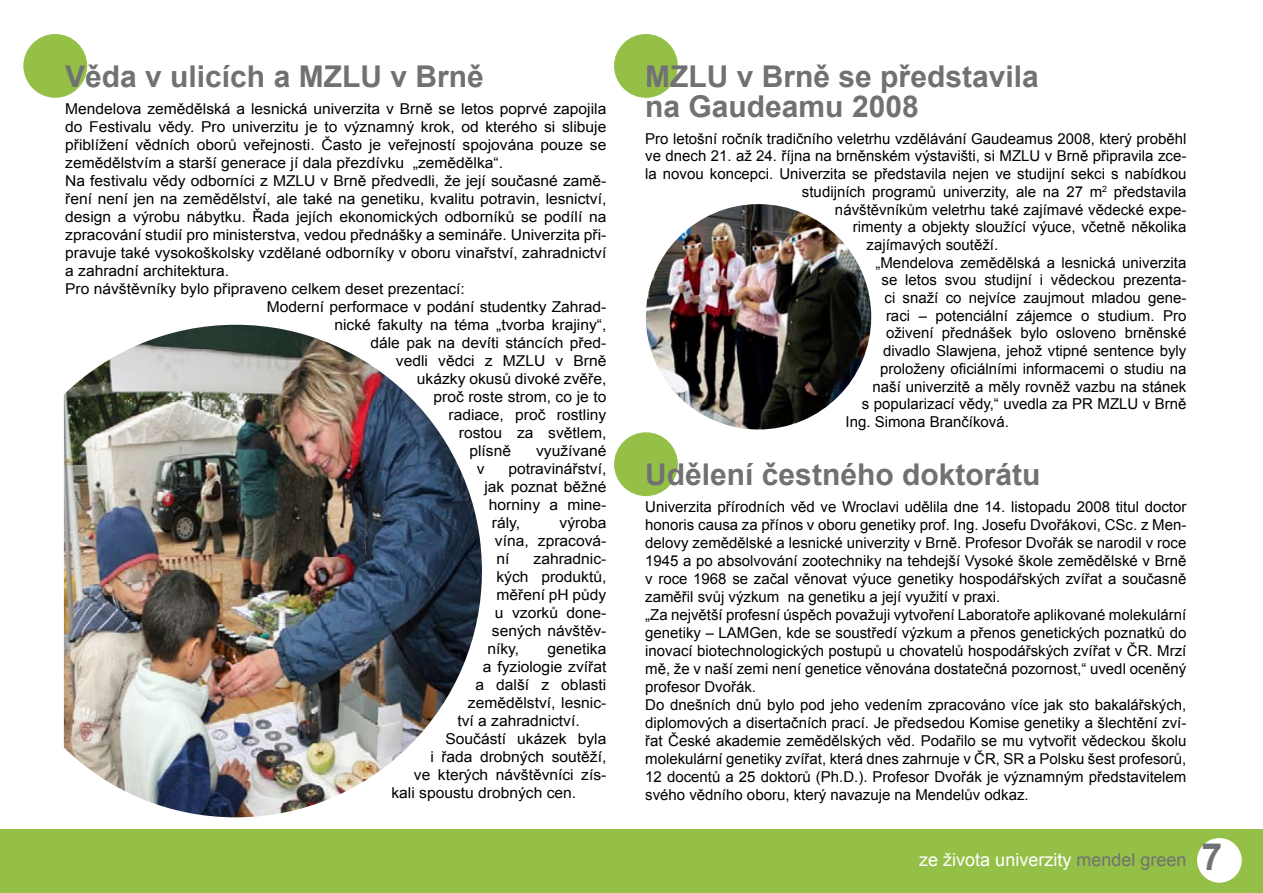
<style>
.page{position:relative;width:1263px;height:893px;background:#fff}
.page>*{position:absolute;margin:0;border:0;box-sizing:border-box;transform-origin:0 0}
.t1{font:700 30px/30px "Arial";color:#707173}
.t2{font:18px "Arial";color:#fff}
.t3{font:15px/18px "Arial";color:#000}
.t4{font:15px/18px "Arial";color:#000;text-align:justify;scale:1.04 1}
.s1{color:#707173}
.s2{font-weight:700;font-size:37.5px;color:#707173}
</style>
<div class="page">
<div style="left:0;top:829px;width:1263px;height:64px;background:#95c047"></div>
<div style="left:1197px;top:838px;width:45px;height:45px;background:#fff;border-radius:50%"></div>
<div style="left:23px;top:34px;width:64px;height:64px;background:#95c047;border-radius:50%"></div>
<div style="left:614px;top:34px;width:64px;height:64px;background:#95c047;border-radius:50%"></div>
<div style="left:614px;top:432px;width:64px;height:64px;background:#95c047;border-radius:50%"></div>
<img style="left:64px;top:325px;width:418px;height:492px">
<img style="left:646px;top:204px;width:225px;height:225px;border-radius:50%">
<h1 class="t1" style="left:65px;top:62px;width:420px">Věda v ulicích a MZLU v Brně</h1>
<p class="t4" style="left:65px;top:100px;width:522px">Mendelova zemědělská a lesnická univerzita v Brně se letos poprvé zapojila</p>
<p class="t4" style="left:65px;top:118px;width:522px">do Festivalu vědy. Pro univerzitu je to významný krok, od kterého si slibuje</p>
<p class="t4" style="left:65px;top:136px;width:522px">přiblížení vědních oborů veřejnosti. Často je veřejností spojována pouze se</p>
<p class="t4" style="left:65px;top:154px;width:423px">zemědělstvím a starší generace jí dala přezdívku „zemědělka“.</p>
<p class="t4" style="left:65px;top:172px;width:522px">Na festivalu vědy odborníci z MZLU v Brně předvedli, že její současné zamě-</p>
<p class="t4" style="left:65px;top:190px;width:522px">ření není jen na zemědělství, ale také na genetiku, kvalitu potravin, lesnictví,</p>
<p class="t4" style="left:65px;top:208px;width:522px">design a výrobu nábytku. Řada jejích ekonomických odborníků se podílí na</p>
<p class="t4" style="left:65px;top:226px;width:522px">zpracování studií pro ministerstva, vedou přednášky a semináře. Univerzita při-</p>
<p class="t4" style="left:65px;top:244px;width:522px">pravuje také vysokoškolsky vzdělané odborníky v oboru vinařství, zahradnictví</p>
<p class="t4" style="left:65px;top:262px;width:159px">a zahradní architektura.</p>
<p class="t4" style="left:65px;top:280px;width:386px">Pro návštěvníky bylo připraveno celkem deset prezentací:</p>
<p class="t4" style="left:267px;top:298px;width:328px">Moderní performace v podání studentky Zahrad-</p>
<p class="t4" style="left:334px;top:316px;width:263px">nické fakulty na téma „tvorba krajiny“,</p>
<p class="t4" style="left:370px;top:334px;width:228px">dále pak na devíti stáncích před-</p>
<p class="t4" style="left:396px;top:352px;width:204px">vedli vědci z MZLU v Brně</p>
<p class="t4" style="left:417px;top:370px;width:184px">ukázky okusů divoké zvěře,</p>
<p class="t4" style="left:433px;top:388px;width:168px">proč roste strom, co je to</p>
<p class="t4" style="left:448px;top:406px;width:153px">radiace, proč rostliny</p>
<p class="t4" style="left:459px;top:424px;width:143px">rostou za světlem,</p>
<p class="t4" style="left:469px;top:442px;width:42px">plísně</p>
<p class="t4" style="left:536px;top:442px;width:69px">využívané</p>
<p class="t4" style="left:477px;top:460px;width:9px">v</p>
<p class="t4" style="left:508px;top:460px;width:96px">potravinářství,</p>
<p class="t4" style="left:484px;top:478px;width:119px">jak poznat běžné</p>
<p class="t4" style="left:489px;top:496px;width:114px">horniny a mine-</p>
<p class="t4" style="left:492px;top:514px;width:29px">rály,</p>
<p class="t4" style="left:495px;top:514px;width:109px;text-indent:65px">výroba vína, zpracová&shy;ní</p>
<p class="t4" style="left:533px;top:550px;width:72px">zahradnic-</p>
<p class="t4" style="left:496px;top:568px;width:107px">kých produktů,</p>
<p class="t4" style="left:496px;top:586px;width:107px">měření pH půdy</p>
<p class="t4" style="left:495px;top:604px;width:109px">u vzorků done-</p>
<p class="t4" style="left:492px;top:622px;width:112px">sených návštěv-</p>
<p class="t4" style="left:487px;top:640px;width:32px">níky,</p>
<p class="t4" style="left:547px;top:640px;width:58px">genetika</p>
<p class="t4" style="left:483px;top:658px;width:120px">a fyziologie zvířat</p>
<p class="t4" style="left:475px;top:676px;width:127px">a další z oblasti</p>
<p class="t4" style="left:468px;top:694px;width:135px">zemědělství, lesnic-</p>
<p class="t4" style="left:457px;top:712px;width:119px">tví a zahradnictví.</p>
<p class="t4" style="left:445px;top:730px;width:156px">Součástí ukázek byla</p>
<p class="t4" style="left:430px;top:748px;width:171px">i řada drobných soutěží,</p>
<p class="t4" style="left:414px;top:766px;width:187px">ve kterých návštěvníci zís-</p>
<p class="t4" style="left:391px;top:784px;width:179px">kali spoustu drobných cen.</p>
<h1 class="t1" style="left:645px;top:62px;width:395px">MZLU v Brně se představila na Gaudeamu 2008</h1>
<p class="t3" style="left:645px;top:130px;width:543px">Pro letošní ročník tradičního veletrhu vzdělávání Gaudeamus 2008, který proběhl</p>
<p class="t3" style="left:645px;top:147px;width:543px">ve dnech 21. až 24. října na brněnském výstavišti, si MZLU v Brně připravila zce-</p>
<p class="t3" style="left:645px;top:165px;width:543px">la novou koncepci. Univerzita se představila nejen ve studijní sekci s nabídkou</p>
<p class="t3" style="left:802px;top:183px;width:386px">studijních programů univerzity, ale na 27 m<sup>2</sup> představila</p>
<p class="t3" style="left:835px;top:200px;width:353px">návštěvníkům veletrhu také zajímavé vědecké expe-</p>
<p class="t3" style="left:853px;top:218px;width:335px">rimenty a objekty sloužící výuce, včetně několika</p>
<p class="t3" style="left:866px;top:236px;width:133px">zajímavých soutěží.</p>
<p class="t3" style="left:875px;top:253px;width:312px">„Mendelova zemědělská a lesnická univerzita</p>
<p class="t3" style="left:881px;top:271px;width:306px">se letos svou studijní i vědeckou prezenta-</p>
<p class="t3" style="left:884px;top:289px;width:303px">ci snaží co nejvíce zaujmout mladou gene-</p>
<p class="t3" style="left:886px;top:307px;width:302px">raci – potenciální zájemce o studium. Pro</p>
<p class="t3" style="left:886px;top:324px;width:302px">oživení přednášek bylo osloveno brněnské</p>
<p class="t3" style="left:883px;top:342px;width:305px">divadlo Slawjena, jehož vtipné sentence byly</p>
<p class="t3" style="left:880px;top:360px;width:308px">proloženy oficiálními informacemi o studiu na</p>
<p class="t3" style="left:872px;top:377px;width:315px">naší univerzitě a měly rovněž vazbu na stánek</p>
<p class="t3" style="left:862px;top:395px;width:326px">s popularizací vědy,“ uvedla za PR MZLU v Brně</p>
<p class="t3" style="left:845px;top:413px;width:165px">Ing. Simona Brančíková.</p>
<h1 class="t1" style="left:645px;top:460px;width:397px">Udělení čestného doktorátu</h1>
<p class="t3" style="left:645px;top:498px;width:543px">Univerzita přírodních věd ve Wroclavi udělila dne 14. listopadu 2008 titul doctor honoris causa za přínos v oboru genetiky prof. Ing. Josefu Dvořákovi, CSc. z Men&shy;delovy zemědělské a lesnické univerzity v Brně. Profesor Dvořák se narodil v roce 1945 a po absolvování zootechniky na tehdejší Vysoké škole zemědělské v Brně v roce 1968 se začal věnovat výuce genetiky hospodářských zvířat a současně zaměřil svůj výzkum na genetiku a její využití v praxi.<br>„Za největší profesní úspěch považuji vytvoření Laboratoře aplikované molekulární genetiky – LAMGen, kde se soustředí výzkum a přenos genetických poznatků do inovací biotechnologických postupů u chovatelů hospodářských zvířat v ČR. Mrzí mě, že v naší zemi není genetice věnována dostatečná pozornost,“ uvedl oceněný profesor Dvořák.<br>Do dnešních dnů bylo pod jeho vedením zpracováno více jak sto bakalářských, diplomových a disertačních prací. Je předsedou Komise genetiky a šlechtění zví&shy;řat České akademie zemědělských věd. Podařilo se mu vytvořit vědeckou školu molekulární genetiky zvířat, která dnes zahrnuje v ČR, SR a Polsku šest profesorů, 12 docentů a 25 doktorů (Ph.D.). Profesor Dvořák je významným představitelem svého vědního oboru, který navazuje na Mendelův odkaz.</p>
<p class="t2" style="left:919px;top:848px;width:305px">ze života univerzity <span class="s1">mendel green</span> <span class="s2">7</span></p>
</div>
